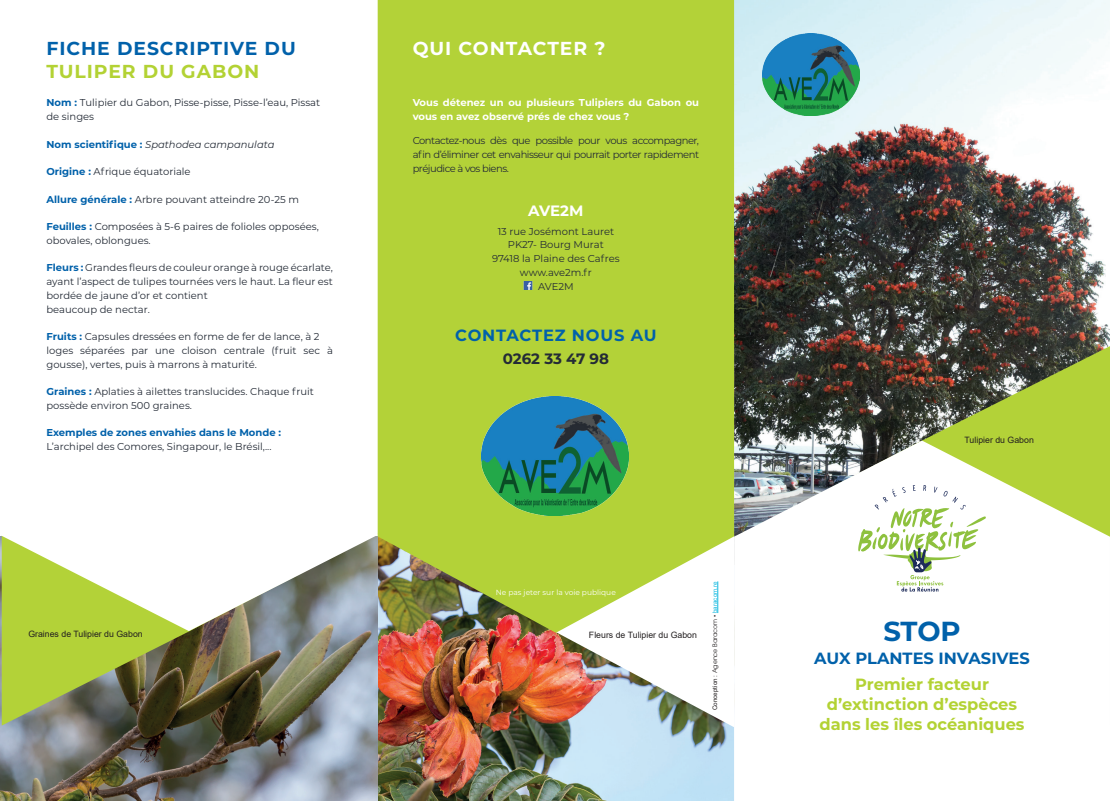
<style>
.page{position:relative;width:1110px;height:801px;background:#fff}
.page>*{position:absolute;margin:0;border:0;box-sizing:border-box;transform-origin:0 0}
.t1{font:700 27.5px "Montserrat";color:#0161aa}
.t2{font:700 18.75px "Montserrat";letter-spacing:.05em;color:#0161aa}
.t3{font:700 18.75px "Montserrat";letter-spacing:.05em;color:#b3d234}
.t4{font:700 18.75px "Montserrat";letter-spacing:.05em;color:#fff}
.t5{font:700 16.25px/20px "Montserrat";color:#b3d234;text-align:center}
.t6{font:700 16.25px "Montserrat";color:#0161aa}
.t7{font:700 16.25px "Montserrat";letter-spacing:.05em;color:#0161aa}
.t8{font:700 15px "Montserrat";letter-spacing:-.005em;color:#242b36}
.t9{font:700 15px "Montserrat";letter-spacing:-.01em;color:#fff}
.t10{font:10px/13.8px "Montserrat";color:#242b36}
.t11{font:700 10px/13.8px "Montserrat";color:#fff}
.t12{font:italic 10px "Montserrat";color:#242b36}
.t13{font:700 10px "Montserrat";color:#0161aa}
.t14{font:8.75px "Arial";color:#231f20}
.t15{font:7.5px "Montserrat";color:#fff}
.t16{font:6.25px "Avant Garde LT";color:#231f20}
.s1{font-weight:700;color:#0161aa}
.s2{font-weight:700;font-style:normal;color:#0161aa}
.s3{font-family:"Arial"}
.s4{font-family:"Arial";color:#11b9e0}
</style>
<div class="page">
<img style="left:0;top:631px;width:733px;height:170px">
<img style="left:733px;top:0;width:376px;height:346px">
<svg style="left:733px;top:346px;width:376px;height:94px;background:#63693c"></svg>
<img style="left:2px;top:631px;width:375px;height:94px">
<img style="left:380px;top:633px;width:353px;height:94px">
<svg style="left:733px;top:440px;width:376px;height:361px"></svg>
<svg style="left:0;top:535px;width:377px;height:96px"></svg>
<svg style="left:377px;top:0;width:356px;height:633px;background:#b4d041"></svg>
<svg style="left:857px;top:485px;width:128px;height:106px"></svg>
<img style="left:520px;top:281px;width:15px;height:9px">
<img style="left:481px;top:396px;width:147px;height:120px">
<img style="left:762px;top:33px;width:97px;height:83px">
<hr style="left:717px;top:581px;width:1px;height:32px;background:#11b9e0">
<h2 class="t2" style="left:46px;top:35px;width:251px">FICHE DESCRIPTIVE DU</h2>
<h2 class="t4" style="left:412px;top:35px;width:194px">QUI CONTACTER ?</h2>
<h2 class="t3" style="left:46px;top:58px;width:214px">TULIPER DU GABON</h2>
<p class="t10" style="left:46px;top:95px;width:275px"><span class="s1">Nom :</span> Tulipier du Gabon, Pisse-pisse, Pisse-l’eau, Pissat de singes</p>
<p class="t12" style="left:46px;top:137px;width:229px"><span class="s2">Nom scientifique :</span> Spathodea campanulata</p>
<p class="t10" style="left:46px;top:164px;width:146px"><span class="s1">Origine :</span> Afrique équatoriale</p>
<p class="t10" style="left:46px;top:192px;width:254px"><span class="s1">Allure générale :</span> Arbre pouvant atteindre 20-25 m</p>
<p class="t10" style="left:46px;top:219px;width:274px"><span class="s1">Feuilles :</span> Composées à 5-6 paires de folioles opposées, obovales, oblongues.</p>
<p class="t10" style="left:46px;top:260px;width:288px"><span class="s1">Fleurs :</span> Grandes fleurs de couleur orange à rouge écarlate, ayant l’aspect de tulipes tournées vers le haut. La fleur est bordée de jaune d’or et contient<br>beaucoup de nectar.</p>
<p class="t10" style="left:46px;top:329px;width:288px"><span class="s1">Fruits :</span> Capsules dressées en forme de fer de lance, à 2 loges séparées par une cloison centrale (fruit sec à gousse), vertes, puis à marrons à maturité.</p>
<p class="t10" style="left:46px;top:384px;width:269px"><span class="s1">Graines :</span> Aplaties à ailettes translucides. Chaque fruit possède environ 500 graines.</p>
<p class="t13" style="left:46px;top:425px;width:236px">Exemples de zones envahies dans le Monde :</p>
<p class="t10" style="left:46px;top:439px;width:226px">L’archipel des Comores, Singapour, le Brésil,...</p>
<p class="t11" style="left:412px;top:95px;width:288px">Vous détenez un ou plusieurs Tulipiers du Gabon ou vous en avez observé prés de chez vous ?</p>
<p class="t10" style="left:412px;top:134px;width:288px;text-align:justify">Contactez-nous dès que possible pour vous accompagner, afin d’éliminer cet envahisseur qui pourrait porter rapidement préjudice à vos biens.</p>
<h3 class="t9" style="left:528px;top:200px;width:57px">AVE2M</h3>
<p class="t10" style="left:492px;top:224px;width:129px;text-align:center">13 rue Josémont Lauret<br>PK27- Bourg Murat<br>97418 la Plaine des Cafres www.ave2m.fr<br>AVE2M</p>
<h3 class="t7" style="left:455px;top:323px;width:203px">CONTACTEZ NOUS AU</h3>
<h3 class="t8" style="left:502px;top:348px;width:108px">0262 33 47 98</h3>
<p class="t15" style="left:495px;top:587px;width:121px">Ne pas jeter sur la voie publique</p>
<p class="t14" style="left:28px;top:628px;width:116px">Graines de Tulipier du Gabon</p>
<p class="t14" style="left:588px;top:628px;width:109px">Fleurs de Tulipier du Gabon</p>
<p class="t16" style="left:711px;top:710px;width:130px;rotate:-90deg"><span class="s3">Conception :</span> Agence Baracom <span class="s3">•</span> <span class="s4">baracom.re</span></p>
<p class="t14" style="left:964px;top:433px;width:71px">Tulipier du Gabon</p>
<h1 class="t1" style="left:883px;top:611px;width:79px">STOP</h1>
<h3 class="t6" style="left:814px;top:647px;width:217px">AUX PLANTES INVASIVES</h3>
<h3 class="t5" style="left:819px;top:674px;width:206px">Premier facteur d’extinction d’espèces dans les îles océaniques</h3>
</div>
